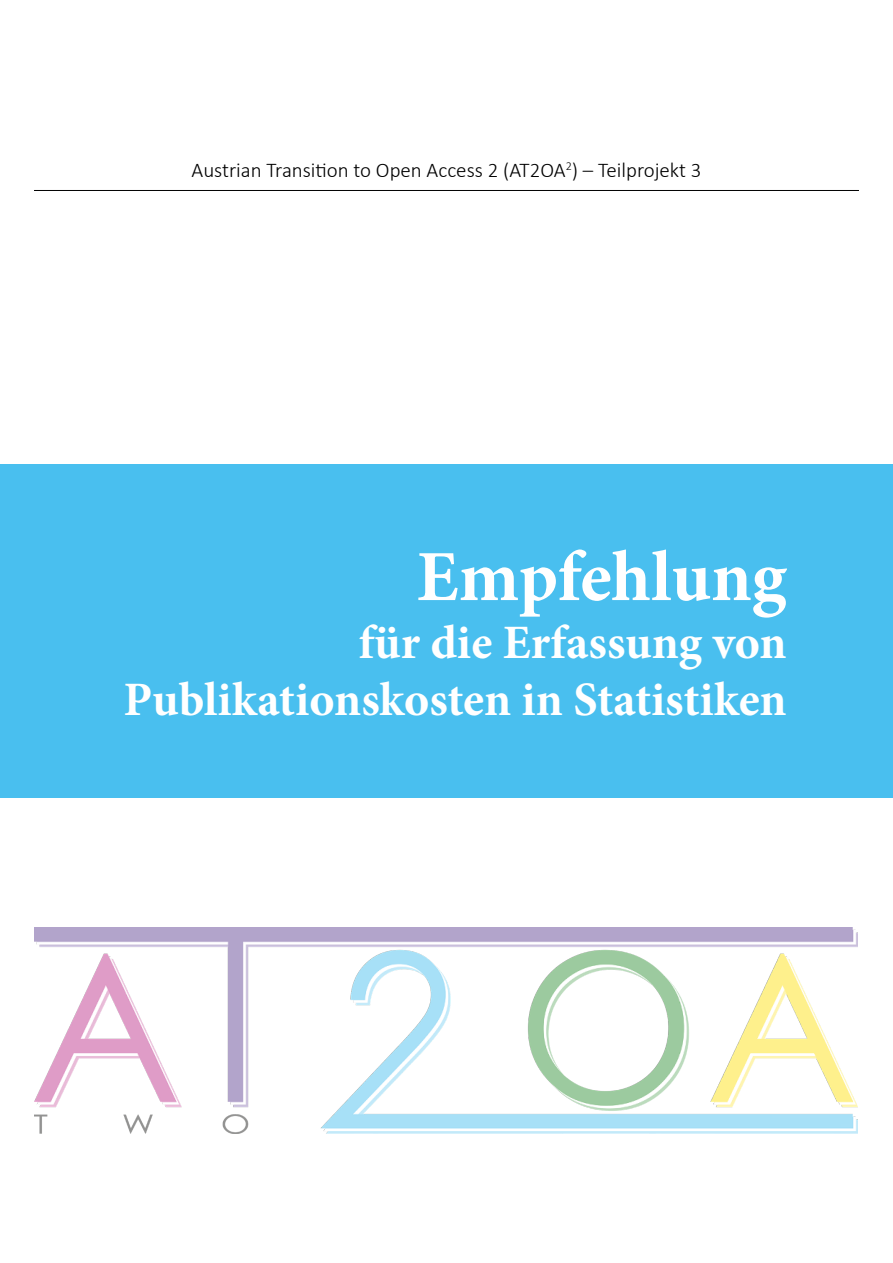
<style>
.page{position:relative;width:893px;height:1263px;background:#fff}
.page>*{position:absolute;margin:0;border:0;box-sizing:border-box;transform-origin:0 0}
.t1{font:700 72px "Minion Pro";letter-spacing:-.005em;color:#fff}
.t2{font:700 48px/57.6px "Minion Pro";color:#fff;text-align:right}
.t3{font:300 21px "Calibri";color:#000}
</style>
<div class="page">
<img style="left:34px;top:927px;width:824px;height:206px">
<div style="left:0;top:465px;width:893px;height:333px;background:#49bfef"></div>
<hr style="left:34px;top:190px;width:825px;height:1px;background:#000">
<p class="t3" style="left:192px;top:157px;width:511px">Austrian Transition to Open Access 2 (AT2OA<sup>2</sup>) – Teilprojekt 3</p>
<h1 class="t1" style="left:416px;top:526px;width:372px">Empfehlung</h1>
<h2 class="t2" style="left:124px;top:613px;width:665px">für die Erfassung von<br>Publikationskosten in Statistiken</h2>
</div>
